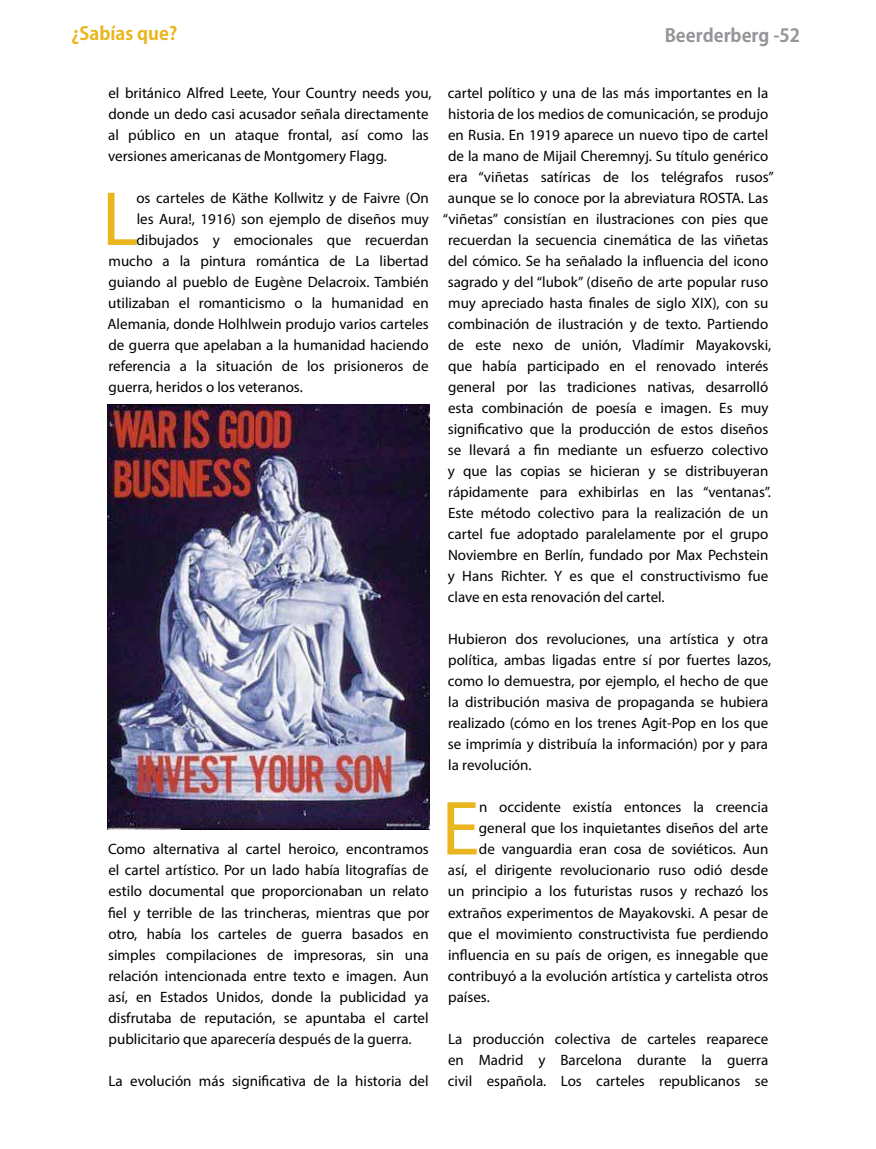
<style>
.page{position:relative;width:876px;height:1149px;background:#fff}
.page>*{position:absolute;margin:0;border:0;box-sizing:border-box;transform-origin:0 0}
.t1{font:77.25px "Myriad Pro";color:#e9b620}
.t2{font:700 18px "Koz Go Pro";color:#939598}
.t3{font:700 18px "Koz Go Pro";color:#e9b620}
.t4{font:15px/21px "Myriad Pro";color:#000}
</style>
<div class="page">
<img style="left:108px;top:404px;width:321px;height:425px">
<p class="t3" style="left:71px;top:22px;width:107px">¿Sabías que?</p>
<p class="t2" style="left:665px;top:24px;width:137px">Beerderberg -52</p>
<p class="t4" style="left:108px;top:82px;width:325px">el británico Alfred Leete, Your Country needs you, donde un dedo casi acusador señala directamente al público en un ataque frontal, así como las versiones americanas de Montgomery Flagg.</p>
<h1 class="t1" style="left:102px;top:171px;width:38px">L</h1>
<p class="t4" style="left:136px;top:187px;width:294px">os carteles de Käthe Kollwitz y de Faivre (On</p>
<p class="t4" style="left:137px;top:208px;width:294px">les Aura!, 1916) son ejemplo de diseños muy</p>
<p class="t4" style="left:136px;top:229px;width:294px">dibujados y emocionales que recuerdan</p>
<p class="t4" style="left:109px;top:250px;width:322px">mucho a la pintura romántica de La libertad</p>
<p class="t4" style="left:108px;top:271px;width:322px">guiando al pueblo de Eugène Delacroix. También</p>
<p class="t4" style="left:108px;top:292px;width:322px">utilizaban el romanticismo o la humanidad en</p>
<p class="t4" style="left:107px;top:313px;width:323px">Alemania, donde Holhlwein produjo varios carteles</p>
<p class="t4" style="left:108px;top:334px;width:322px">de guerra que apelaban a la humanidad haciendo</p>
<p class="t4" style="left:109px;top:355px;width:322px">referencia a la situación de los prisioneros de</p>
<p class="t4" style="left:108px;top:376px;width:196px">guerra, heridos o los veteranos.</p>
<p class="t4" style="left:108px;top:838px;width:323px;text-align:justify">Como alternativa al cartel heroico, encontramos el cartel artístico. Por un lado había litografías de estilo documental que proporcionaban un relato fiel y terrible de las trincheras, mientras que por otro, había los carteles de guerra basados en simples compilaciones de impresoras, sin una relación intencionada entre texto e imagen. Aun así, en Estados Unidos, donde la publicidad ya disfrutaba de reputación, se apuntaba el cartel publicitario que aparecería después de la guerra.</p>
<p class="t4" style="left:108px;top:1069px;width:322px">La evolución más significativa de la historia del</p>
<p class="t4" style="left:448px;top:82px;width:322px">cartel político y una de las más importantes en la</p>
<p class="t4" style="left:448px;top:103px;width:322px">historia de los medios de comunicación, se produjo</p>
<p class="t4" style="left:448px;top:124px;width:322px">en Rusia. En 1919 aparece un nuevo tipo de cartel</p>
<p class="t4" style="left:448px;top:145px;width:322px">de la mano de Mijail Cheremnyj. Su título genérico</p>
<p class="t4" style="left:448px;top:166px;width:327px">era “viñetas satíricas de los telégrafos rusos”</p>
<p class="t4" style="left:448px;top:187px;width:322px">aunque se lo conoce por la abreviatura ROSTA. Las</p>
<p class="t4" style="left:443px;top:208px;width:327px">“viñetas” consistían en ilustraciones con pies que</p>
<p class="t4" style="left:448px;top:229px;width:322px">recuerdan la secuencia cinemática de las viñetas</p>
<p class="t4" style="left:448px;top:250px;width:322px">del cómico. Se ha señalado la influencia del icono</p>
<p class="t4" style="left:448px;top:271px;width:322px">sagrado y del “lubok” (diseño de arte popular ruso</p>
<p class="t4" style="left:448px;top:292px;width:322px">muy apreciado hasta finales de siglo XIX), con su</p>
<p class="t4" style="left:448px;top:313px;width:322px">combinación de ilustración y de texto. Partiendo</p>
<p class="t4" style="left:448px;top:334px;width:325px">de este nexo de unión, Vladímir Mayakovski,</p>
<p class="t4" style="left:448px;top:355px;width:322px">que había participado en el renovado interés</p>
<p class="t4" style="left:448px;top:376px;width:322px">general por las tradiciones nativas, desarrolló</p>
<p class="t4" style="left:448px;top:397px;width:322px">esta combinación de poesía e imagen. Es muy</p>
<p class="t4" style="left:448px;top:418px;width:322px">significativo que la producción de estos diseños</p>
<p class="t4" style="left:448px;top:439px;width:322px">se llevará a fin mediante un esfuerzo colectivo</p>
<p class="t4" style="left:448px;top:460px;width:322px">y que las copias se hicieran y se distribuyeran</p>
<p class="t4" style="left:448px;top:481px;width:324px">rápidamente para exhibirlas en las “ventanas”.</p>
<p class="t4" style="left:448px;top:502px;width:322px">Este método colectivo para la realización de un</p>
<p class="t4" style="left:448px;top:523px;width:322px">cartel fue adoptado paralelamente por el grupo</p>
<p class="t4" style="left:448px;top:544px;width:322px">Noviembre en Berlín, fundado por Max Pechstein</p>
<p class="t4" style="left:448px;top:565px;width:322px">y Hans Richter. Y es que el constructivismo fue</p>
<p class="t4" style="left:448px;top:586px;width:218px">clave en esta renovación del cartel.</p>
<p class="t4" style="left:448px;top:628px;width:325px">Hubieron dos revoluciones, una artística y otra política, ambas ligadas entre sí por fuertes lazos, como lo demuestra, por ejemplo, el hecho de que la distribución masiva de propaganda se hubiera realizado (cómo en los trenes Agit-Pop en los que se imprimía y distribuía la información) por y para la revolución.</p>
<h1 class="t1" style="left:441px;top:780px;width:40px">E</h1>
<p class="t4" style="left:479px;top:796px;width:291px">n occidente existía entonces la creencia</p>
<p class="t4" style="left:479px;top:817px;width:291px">general que los inquietantes diseños del arte</p>
<p class="t4" style="left:479px;top:838px;width:291px">de vanguardia eran cosa de soviéticos. Aun</p>
<p class="t4" style="left:448px;top:859px;width:322px">así, el dirigente revolucionario ruso odió desde</p>
<p class="t4" style="left:448px;top:880px;width:322px">un principio a los futuristas rusos y rechazó los</p>
<p class="t4" style="left:448px;top:901px;width:322px">extraños experimentos de Mayakovski. A pesar de</p>
<p class="t4" style="left:448px;top:922px;width:322px">que el movimiento constructivista fue perdiendo</p>
<p class="t4" style="left:448px;top:943px;width:322px">influencia en su país de origen, es innegable que</p>
<p class="t4" style="left:448px;top:964px;width:322px">contribuyó a la evolución artística y cartelista otros</p>
<p class="t4" style="left:448px;top:985px;width:43px">países.</p>
<p class="t4" style="left:448px;top:1027px;width:322px;text-align:justify">La producción colectiva de carteles reaparece en Madrid y Barcelona durante la guerra civil española. Los carteles republicanos se</p>
</div>
